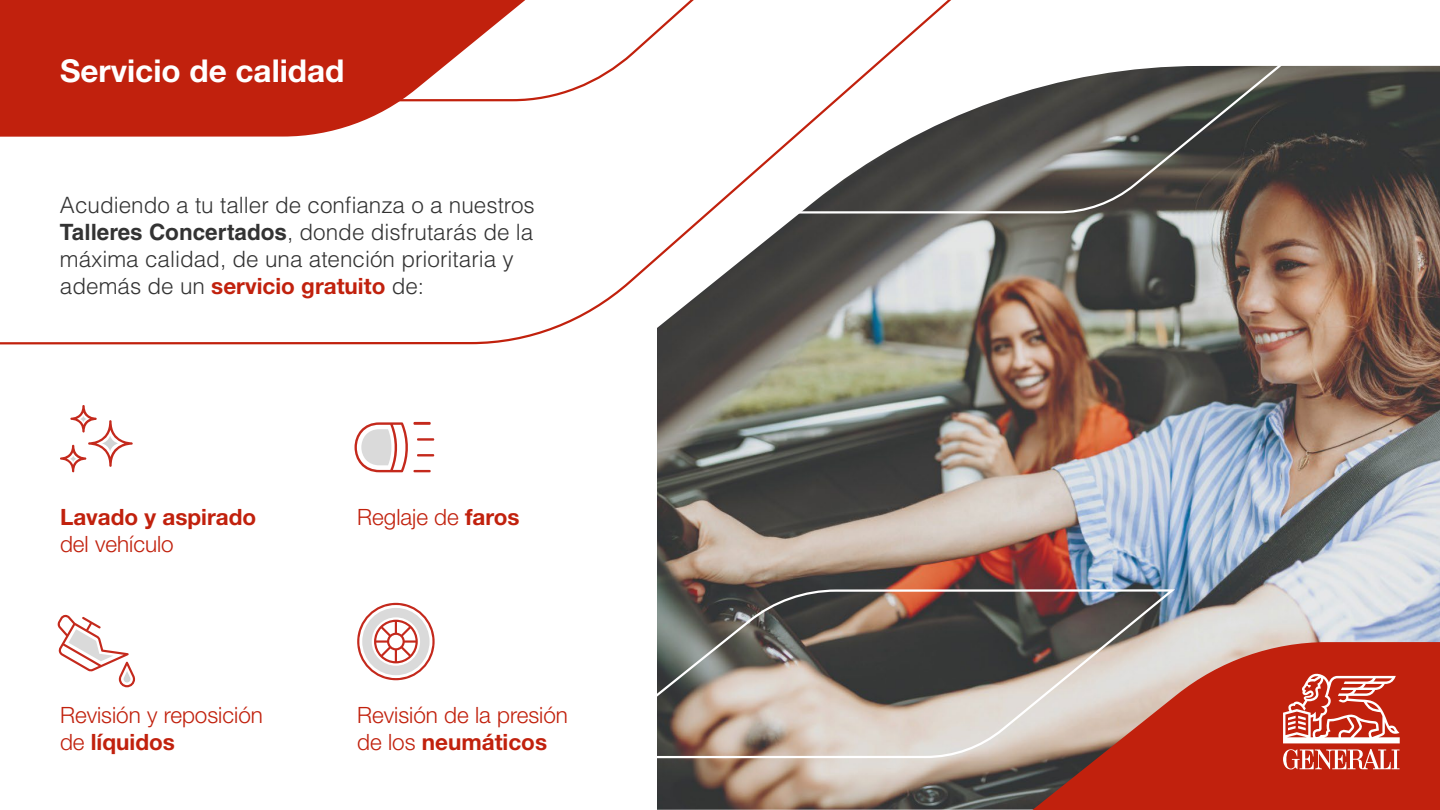
<style>
.page{position:relative;width:1440px;height:810px;background:#fff}
.page>*{position:absolute;margin:0;border:0;box-sizing:border-box;transform-origin:0 0}
.t1{font:700 31.5px "Helvetica Neue LT Std";color:#fff}
.t2{font:300 22.5px/27px "Helvetica LT Std";color:#333;text-align:justify}
.t3{font:300 22.5px/27px "Helvetica Neue LT Std";color:#c1210d}
.t4{font:700 22.5px "Helvetica Neue LT Std";color:#c1210d}
.s1{font-weight:700}
.s2{font-family:"Helvetica LT Std";font-weight:300;color:#333}
</style>
<div class="page">
<img style="left:657px;top:66px;width:783px;height:744px">
<svg style="left:985px;top:65px;width:325px;height:151px;background:#63605c"></svg>
<svg style="left:0;top:0;width:985px;height:347px"></svg>
<svg style="left:709px;top:0;width:194px;height:104px"></svg>
<svg style="left:884px;top:642px;width:556px;height:168px;background:#b23726"></svg>
<svg style="left:1283px;top:749px;width:117px;height:20px"></svg>
<svg style="left:1283px;top:673px;width:117px;height:70px"></svg>
<svg style="left:57px;top:615px;width:78px;height:72px"></svg>
<svg style="left:357px;top:603px;width:78px;height:77px"></svg>
<svg style="left:355px;top:422px;width:79px;height:50px"></svg>
<svg style="left:60px;top:405px;width:73px;height:67px"></svg>
<svg style="left:80px;top:416px;width:7px;height:6px"></svg>
<svg style="left:657px;top:588px;width:521px;height:172px;background:#92857e"></svg>
<svg style="left:0;top:0;width:709px;height:137px;fill:#c1210d"></svg>
<h1 class="t1" style="left:60px;top:52px;width:286px">Servicio de calidad</h1>
<p class="t2" style="left:60px;top:192px;width:476px">Acudiendo a tu taller de confianza o a nuestros <span class="s1">Talleres Concertados</span>, donde disfrutarás de la máxima calidad, de una atención prioritaria y</p>
<p class="t4" style="left:60px;top:272px;width:366px"><span class="s2">además de un</span> servicio gratuito <span class="s2">de:</span></p>
<p class="t4" style="left:60px;top:503px;width:198px">Lavado y aspirado</p>
<p class="t3" style="left:60px;top:530px;width:115px">del vehículo</p>
<p class="t3" style="left:60px;top:701px;width:204px">Revisión y reposición de <span class="s1">líquidos</span></p>
<p class="t3" style="left:357px;top:503px;width:164px">Reglaje de <span class="s1">faros</span></p>
<p class="t3" style="left:357px;top:701px;width:212px">Revisión de la presión de los <span class="s1">neumáticos</span></p>
</div>
